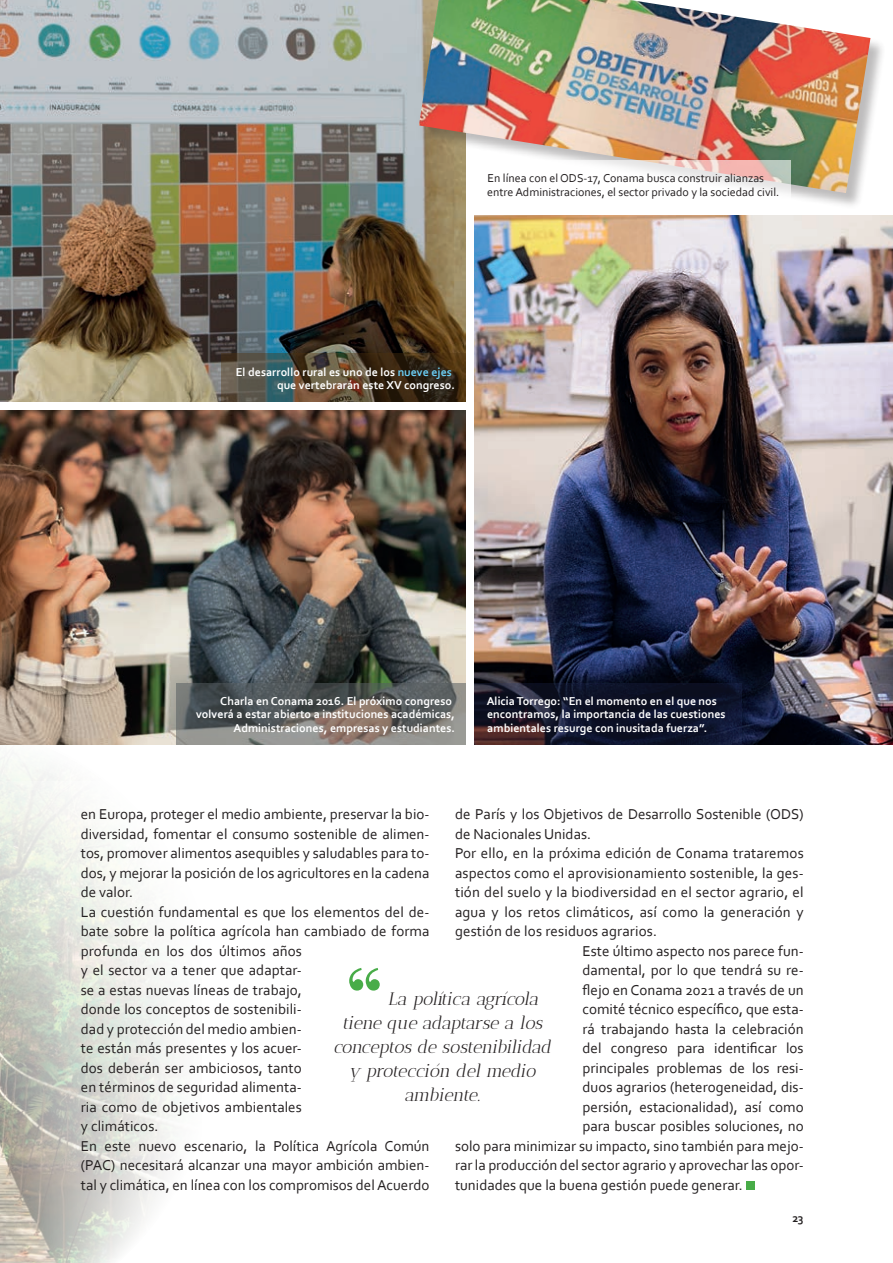
<style>
.page{position:relative;width:893px;height:1263px;background:#fff}
.page>*{position:absolute;margin:0;border:0;box-sizing:border-box;transform-origin:0 0}
.t1{font:700 75px "Bodoni";color:#48ac48}
.t2{font:italic 18px "Antic Didone";color:#231f20}
.cuerpo_de_texto{font:15px/19.5px "Corbel";color:#231f20;text-align:justify}
.pie_foto{font:700 12px/13.5px "Corbel";color:#fff;text-align:right}
.pie_foto-2{font:12px/13.5px "Corbel";color:#231f20}
.t3{font:700 12px "Corbel";color:#231f20}
.s1{color:#6bcff6}
</style>
<div class="page">
<svg style="left:0;top:781px;width:202px;height:482px"></svg>
<div style="left:746px;top:1181px;width:8px;height:9px;background:#48ac48"></div>
<img style="left:474px;top:215px;width:419px;height:530px">
<img style="left:0;top:410px;width:466px;height:335px">
<img style="left:0;top:0;width:466px;height:402px">
<div style="left:420px;top:0;width:467px;height:209px;background:#231f20;opacity:.3"></div>
<img style="left:419px;top:0;width:451px;height:193px">
<svg style="left:474px;top:683px;width:267px;height:62px;background:#16162a"></svg>
<svg style="left:176px;top:683px;width:290px;height:62px;background:#6a6a68"></svg>
<svg style="left:221px;top:353px;width:245px;height:49px;background:#4a4131"></svg>
<svg style="left:474px;top:160px;width:317px;height:48px"></svg>
<p class="pie_foto-2" style="left:487px;top:171px;width:294px">En línea con el ODS-17, Conama busca construir alianzas entre Administraciones, el sector privado y la sociedad civil.</p>
<p class="pie_foto" style="left:236px;top:365px;width:221px">El desarrollo rural es uno de los <span class="s1">nueve ejes </span>que vertebrarán este XV congreso.</p>
<p class="pie_foto" style="left:196px;top:694px;width:261px">Charla en Conama 2016. El próximo congreso volverá a estar abierto a instituciones académicas,<br>Administraciones, empresas y estudiantes.</p>
<p class="pie_foto" style="left:487px;top:694px;width:240px;text-align:left">Alicia Torrego: “En el momento en el que nos encontramos, la importancia de las cuestiones ambientales resurge con inusitada fuerza”.</p>
<p class="cuerpo_de_texto" style="left:455px;top:804px;width:350px">de París y los Objetivos de Desarrollo Sostenible (ODS) de Nacionales Unidas.</p>
<p class="cuerpo_de_texto" style="left:455px;top:843px;width:350px">Por ello, en la próxima edición de Conama trataremos aspectos como el aprovisionamiento sostenible, la ges&shy;tión del suelo y la biodiversidad en el sector agrario, el agua y los retos climáticos, así como la generación y gestión de los residuos agrarios.</p>
<p class="cuerpo_de_texto" style="left:583px;top:940px;width:223px">Este último aspecto nos parece fun-</p>
<p class="cuerpo_de_texto" style="left:583px;top:960px;width:223px">damental, por lo que tendrá su re-</p>
<p class="cuerpo_de_texto" style="left:583px;top:979px;width:223px">flejo en Conama 2021 a través de un</p>
<p class="cuerpo_de_texto" style="left:583px;top:999px;width:223px">comité técnico específico, que esta-</p>
<p class="cuerpo_de_texto" style="left:583px;top:1018px;width:223px">rá trabajando hasta la celebración</p>
<p class="cuerpo_de_texto" style="left:583px;top:1038px;width:223px">del congreso para identificar los</p>
<p class="cuerpo_de_texto" style="left:583px;top:1057px;width:223px">principales problemas de los resi-</p>
<p class="cuerpo_de_texto" style="left:583px;top:1077px;width:223px">duos agrarios (heterogeneidad, dis-</p>
<p class="cuerpo_de_texto" style="left:583px;top:1096px;width:223px">persión, estacionalidad), así como</p>
<p class="cuerpo_de_texto" style="left:583px;top:1116px;width:223px">para buscar posibles soluciones, no</p>
<p class="cuerpo_de_texto" style="left:455px;top:1135px;width:350px">solo para minimizar su impacto, sino también para mejo-</p>
<p class="cuerpo_de_texto" style="left:455px;top:1155px;width:350px">rar la producción del sector agrario y aprovechar las opor-</p>
<p class="cuerpo_de_texto" style="left:455px;top:1174px;width:289px">tunidades que la buena gestión puede generar.</p>
<p class="cuerpo_de_texto" style="left:81px;top:804px;width:350px">en Europa, proteger el medio ambiente, preservar la bio&shy;diversidad, fomentar el consumo sostenible de alimen&shy;tos, promover alimentos asequibles y saludables para to&shy;dos, y mejorar la posición de los agricultores en la cadena de valor.</p>
<p class="cuerpo_de_texto" style="left:81px;top:901px;width:350px;text-align:left">La cuestión fundamental es que los elementos del de&shy;bate sobre la política agrícola han cambiado de forma profunda en los dos últimos años<br>y el sector va a tener que adaptar-<br>se a estas nuevas líneas de trabajo,<br>donde los conceptos de sostenibili-<br>dad y protección del medio ambien-<br>te están más presentes y los acuer-<br>dos deberán ser ambiciosos, tanto<br>en términos de seguridad alimenta-<br>ria como de objetivos ambientales<br>y climáticos.</p>
<p class="cuerpo_de_texto" style="left:81px;top:1135px;width:350px">En este nuevo escenario, la Política Agrícola Común (PAC) necesitará alcanzar una mayor ambición ambien&shy;tal y climática, en línea con los compromisos del Acuerdo</p>
<p class="t1" style="left:346px;top:949px;width:38px">“</p>
<p class="t2" style="left:388px;top:987px;width:156px">La política agrícola</p>
<p class="t2" style="left:342px;top:1011px;width:206px">tiene que adaptarse a los</p>
<p class="t2" style="left:333px;top:1035px;width:223px">conceptos de sostenibilidad</p>
<p class="t2" style="left:349px;top:1059px;width:192px">y protección del medio</p>
<p class="t2" style="left:405px;top:1083px;width:81px">ambiente.</p>
<p class="t3" style="left:792px;top:1211px;width:13px">23</p>
</div>
